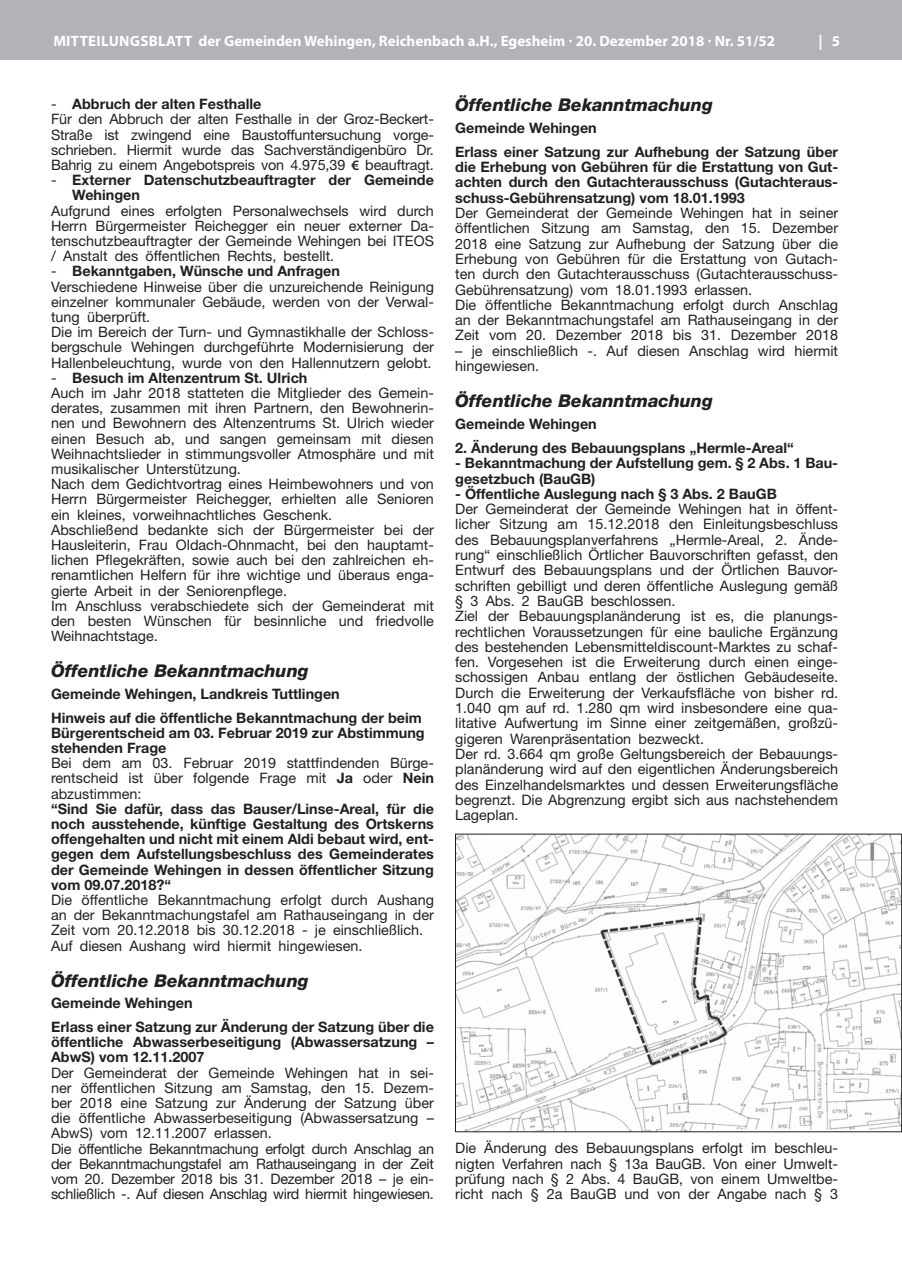
<style>
.page{position:relative;width:902px;height:1280px;background:#fff}
.page>*{position:absolute;margin:0;border:0;box-sizing:border-box;transform-origin:0 0}
.t1{font:italic 800 17.55px "Helvetica Neue";color:#231f20}
.t2{font:700 15px "Myriad Pro";color:#fff}
.t3{font:14.4px/15.1px "Helvetica Neue";color:#231f20}
.t4{font:700 14.4px/15.1px "Helvetica Neue";color:#231f20}
.t5{font:14.4px/15.1px "Helvetica Neue";letter-spacing:-.02em;color:#231f20}
.s1{font-weight:700}
.s2{font-family:"Myriad Pro";font-weight:600}
.s3{font-weight:400}
</style>
<div class="page">
<div style="left:0;top:0;width:901px;height:60px;background:#b2b3b7"></div>
<img style="left:457px;top:836px;width:442px;height:294px">
<p class="t2" style="left:53px;top:31px;width:723px">MITTEILUNGSBLATT der Gemeinden Wehingen, Reichenbach a.H., Egesheim · 20. Dezember 2018 · Nr. 51/52</p>
<p class="t2" style="left:818px;top:31px;width:23px">| 5</p>
<p class="t3" style="left:51px;top:96px;width:384px">- <span class="s1">Abbruch der alten Festhalle<br></span>Für den Abbruch der alten Festhalle in der Groz-Beckert-Straße ist zwingend eine Baustoffuntersuchung vorge&shy;schrieben. Hiermit wurde das Sachverständigenbüro Dr.<br>Bahrig zu einem Angebotspreis von 4.975,39 <span class="s2">€</span> beauftragt.</p>
<p class="t4" style="left:72px;top:172px;width:363px;text-indent:-21px"><span class="s3">-</span> Externer Datenschutzbeauftragter der Gemeinde<br>Wehingen</p>
<p class="t3" style="left:51px;top:203px;width:384px;text-align:justify">Aufgrund eines erfolgten Personalwechsels wird durch Herrn Bürgermeister Reichegger ein neuer externer Da&shy;tenschutzbeauftragter der Gemeinde Wehingen bei ITEOS / Anstalt des öffentlichen Rechts, bestellt.</p>
<p class="t3" style="left:51px;top:263px;width:384px">- <span class="s1">Bekanntgaben, Wünsche und Anfragen<br></span>Verschiedene Hinweise über die unzureichende Reinigung einzelner kommunaler Gebäude, werden von der Verwal&shy;tung überprüft.<br>Die im Bereich der Turn- und Gymnastikhalle der Schloss&shy;bergschule Wehingen durchgeführte Modernisierung der Hallenbeleuchtung, wurde von den Hallennutzern gelobt.</p>
<p class="t3" style="left:51px;top:370px;width:384px">- <span class="s1">Besuch im Altenzentrum St. Ulrich<br></span>Auch im Jahr 2018 statteten die Mitglieder des Gemein&shy;derates, zusammen mit ihren Partnern, den Bewohnerin&shy;nen und Bewohnern des Altenzentrums St. Ulrich wieder einen Besuch ab, und sangen gemeinsam mit diesen Weihnachtslieder in stimmungsvoller Atmosphäre und mit musikalischer Unterstützung.<br>Nach dem Gedichtvortrag eines Heimbewohners und von Herrn Bürgermeister Reichegger, erhielten alle Senioren ein kleines, vorweihnachtliches Geschenk.<br>Abschließend bedankte sich der Bürgermeister bei der Hausleiterin, Frau Oldach-Ohnmacht, bei den hauptamt&shy;lichen Pflegekräften, sowie auch bei den zahlreichen eh&shy;renamtlichen Helfern für ihre wichtige und überaus enga&shy;gierte Arbeit in der Seniorenpflege.<br>Im Anschluss verabschiedete sich der Gemeinderat mit den besten Wünschen für besinnliche und friedvolle Weihnachtstage.</p>
<p class="t1" style="left:51px;top:661px;width:259px">Öffentliche Bekanntmachung</p>
<p class="t4" style="left:51px;top:681px;width:372px;line-height:23.7px">Gemeinde Wehingen, Landkreis Tuttlingen<br>Hinweis auf die öffentliche Bekanntmachung der beim</p>
<p class="t4" style="left:51px;top:725px;width:375px">Bürgerentscheid am 03. Februar 2019 zur Abstimmung stehenden Frage</p>
<p class="t3" style="left:51px;top:755px;width:384px;text-align:justify">Bei dem am 03. Februar 2019 stattfindenden Bürge&shy;rentscheid ist über folgende Frage mit <span class="s1">Ja</span> oder <span class="s1">Nein </span>abzustimmen:</p>
<p class="t4" style="left:51px;top:801px;width:384px;text-align:justify">“Sind Sie dafür, dass das Bauser/Linse-Areal, für die noch ausstehende, künftige Gestaltung des Ortskerns offengehalten und nicht mit einem Aldi bebaut wird, ent&shy;gegen dem Aufstellungsbeschluss des Gemeinderates der Gemeinde Wehingen in dessen öffentlicher Sitzung vom 09.07.2018?“</p>
<p class="t3" style="left:51px;top:892px;width:384px">Die öffentliche Bekanntmachung erfolgt durch Aushang an der Bekanntmachungstafel am Rathauseingang in der Zeit vom 20.12.2018 bis 30.12.2018 - je einschließlich.<br>Auf diesen Aushang wird hiermit hingewiesen.</p>
<p class="t1" style="left:51px;top:970px;width:259px">Öffentliche Bekanntmachung</p>
<p class="t4" style="left:51px;top:991px;width:384px;line-height:23.7px">Gemeinde Wehingen<br>Erlass einer Satzung zur Änderung der Satzung über die</p>
<p class="t4" style="left:51px;top:1034px;width:384px">öffentliche Abwasserbeseitigung (Abwassersatzung –<br>AbwS) vom 12.11.2007</p>
<p class="t5" style="left:51px;top:1065px;width:384px">Der Gemeinderat der Gemeinde Wehingen hat in sei&shy;ner öffentlichen Sitzung am Samstag, den 15. Dezem&shy;ber 2018 eine Satzung zur Änderung der Satzung über die öffentliche Abwasserbeseitigung (Abwassersatzung – AbwS) vom 12.11.2007 erlassen.<br>Die öffentliche Bekanntmachung erfolgt durch Anschlag an der Bekanntmachungstafel am Rathauseingang in der Zeit vom 20. Dezember 2018 bis 31. Dezember 2018 – je ein&shy;schließlich -. Auf diesen Anschlag wird hiermit hingewiesen.</p>
<p class="t1" style="left:455px;top:95px;width:259px">Öffentliche Bekanntmachung</p>
<p class="t4" style="left:455px;top:116px;width:384px;line-height:23.9px">Gemeinde Wehingen<br>Erlass einer Satzung zur Aufhebung der Satzung über</p>
<p class="t4" style="left:455px;top:159px;width:384px;text-align:justify">die Erhebung von Gebühren für die Erstattung von Gut&shy;achten durch den Gutachterausschuss (Gutachteraus&shy;schuss-Gebührensatzung) vom 18.01.1993</p>
<p class="t3" style="left:455px;top:205px;width:384px">Der Gemeinderat der Gemeinde Wehingen hat in seiner öffentlichen Sitzung am Samstag, den 15. Dezember 2018 eine Satzung zur Aufhebung der Satzung über die Erhebung von Gebühren für die Erstattung von Gutach&shy;ten durch den Gutachterausschuss (Gutachterausschuss-Gebührensatzung) vom 18.01.1993 erlassen.<br>Die öffentliche Bekanntmachung erfolgt durch Anschlag an der Bekanntmachungstafel am Rathauseingang in der Zeit vom 20. Dezember 2018 bis 31. Dezember 2018</p>
<p class="t3" style="left:455px;top:343px;width:384px">– je einschließlich -. Auf diesen Anschlag wird hiermit hingewiesen.</p>
<p class="t1" style="left:455px;top:391px;width:259px">Öffentliche Bekanntmachung</p>
<p class="t4" style="left:455px;top:416px;width:143px">Gemeinde Wehingen</p>
<p class="t4" style="left:455px;top:440px;width:340px">2. Änderung des Bebauungsplans „Hermle-Areal“</p>
<p class="t4" style="left:455px;top:455px;width:384px">- Bekanntmachung der Aufstellung gem. § 2 Abs. 1 Bau&shy;gesetzbuch (BauGB)</p>
<p class="t4" style="left:455px;top:486px;width:323px">- Öffentliche Auslegung nach § 3 Abs. 2 BauGB</p>
<p class="t3" style="left:455px;top:501px;width:384px">Der Gemeinderat der Gemeinde Wehingen hat in öffent&shy;licher Sitzung am 15.12.2018 den Einleitungsbeschluss des Bebauungsplanverfahrens „Hermle-Areal, 2. Ände&shy;rung“ einschließlich Örtlicher Bauvorschriften gefasst, den Entwurf des Bebauungsplans und der Örtlichen Bauvor&shy;schriften gebilligt und deren öffentliche Auslegung gemäß § 3 Abs. 2 BauGB beschlossen.<br>Ziel der Bebauungsplanänderung ist es, die planungs&shy;rechtlichen Voraussetzungen für eine bauliche Ergänzung des bestehenden Lebensmitteldiscount-Marktes zu schaf&shy;fen. Vorgesehen ist die Erweiterung durch einen einge&shy;schossigen Anbau entlang der östlichen Gebäudeseite.<br>Durch die Erweiterung der Verkaufsfläche von bisher rd.<br>1.040 qm auf rd. 1.280 qm wird insbesondere eine qua&shy;litative Aufwertung im Sinne einer zeitgemäßen, großzü&shy;gigeren Warenpräsentation bezweckt.<br>Der rd. 3.664 qm große Geltungsbereich der Bebauungs&shy;planänderung wird auf den eigentlichen Änderungsbereich des Einzelhandelsmarktes und dessen Erweiterungsfläche begrenzt. Die Abgrenzung ergibt sich aus nachstehendem Lageplan.</p>
<p class="t3" style="left:455px;top:1140px;width:384px;text-align:justify">Die Änderung des Bebauungsplans erfolgt im beschleu&shy;nigten Verfahren nach § 13a BauGB. Von einer Umwelt&shy;prüfung nach § 2 Abs. 4 BauGB, von einem Umweltbe&shy;richt nach § 2a BauGB und von der Angabe nach § 3</p>
</div>
